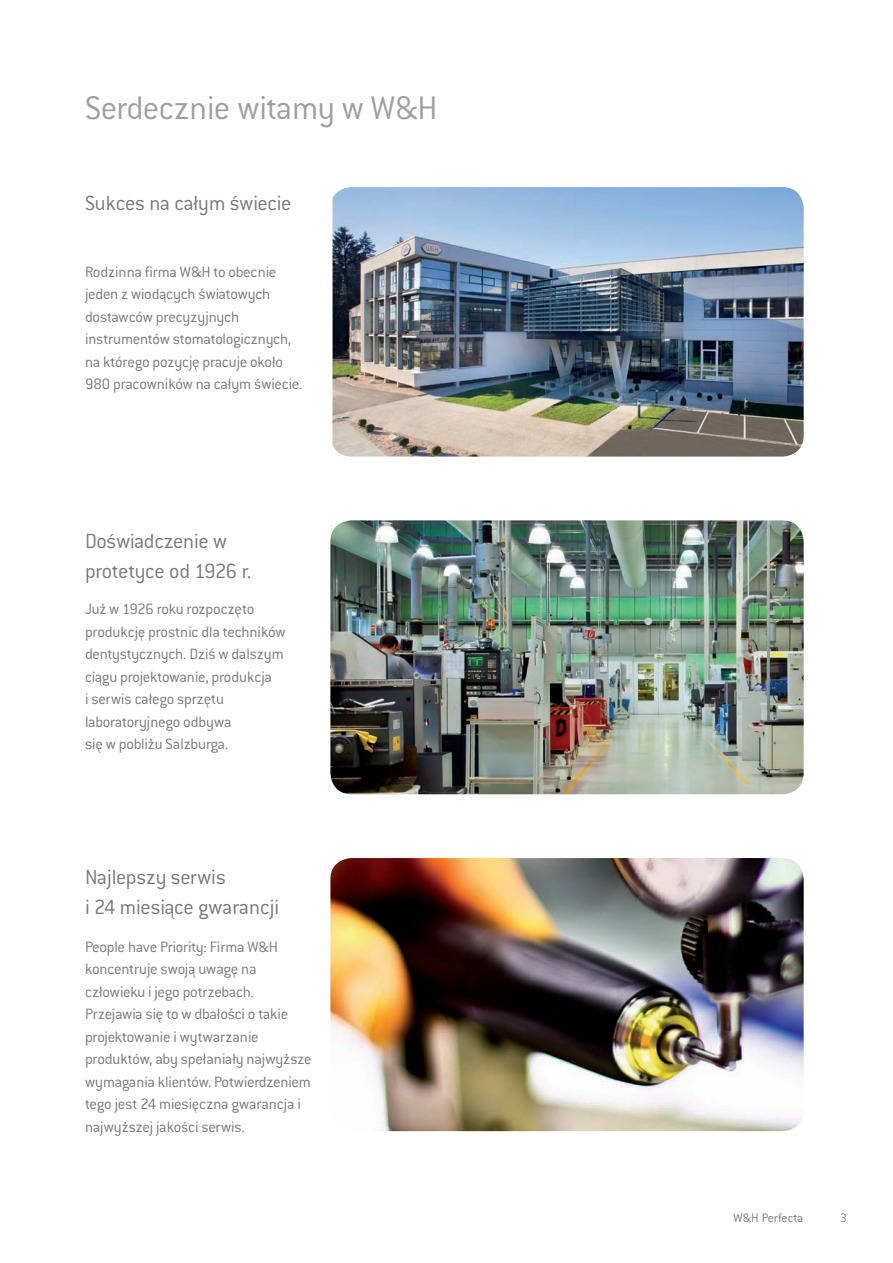
<style>
.page{position:relative;width:893px;height:1263px;background:#fff}
.page>*{position:absolute;margin:0;border:0;box-sizing:border-box;transform-origin:0 0}
.t1{font:300 36px "ITC Conduit LTCE";letter-spacing:-.015em;color:#9d9fa2}
.t2{font:300 22.5px/30px "ITC Conduit LTCE";letter-spacing:-.01em;color:#76787b}
.t3{font:300 16.5px/22.5px "ITC Conduit LTCE";letter-spacing:-.015em;color:#76787b}
.t4{font:300 13.5px "Conduit ITC";letter-spacing:-.01em;color:#76787b}
</style>
<div class="page">
<img style="left:333px;top:187px;width:471px;height:270px">
<img style="left:330px;top:520px;width:474px;height:274px">
<img style="left:330px;top:858px;width:474px;height:273px">
<h1 class="t1" style="left:85px;top:88px;width:354px">Serdecznie witamy w W&amp;H</h1>
<h2 class="t2" style="left:85px;top:187px;width:208px">Sukces na całym świecie</h2>
<p class="t3" style="left:85px;top:260px;width:219px">Rodzinna firma W&amp;H to obecnie jeden z wiodących światowych dostawców precyzyjnych instrumentów stomatologicznych, na którego pozycję pracuje około<br>980 pracowników na całym świecie.</p>
<h2 class="t2" style="left:85px;top:526px;width:168px">Doświadczenie w protetyce od 1926 r.</h2>
<p class="t3" style="left:85px;top:598px;width:202px">Już w 1926 roku rozpoczęto produkcję prostnic dla techników dentystycznych. Dziś w dalszym ciągu projektowanie, produkcja<br>i serwis całego sprzętu laboratoryjnego odbywa<br>się w pobliżu Salzburga.</p>
<h2 class="t2" style="left:85px;top:861px;width:196px">Najlepszy serwis<br>i 24 miesiące gwarancji</h2>
<p class="t3" style="left:85px;top:935px;width:228px">People have Priority: Firma W&amp;H koncentruje swoją uwagę na człowieku i jego potrzebach.<br>Przejawia się to w dbałości o takie projektowanie i wytwarzanie produktów, aby spełaniały najwyższe wymagania klientów. Potwierdzeniem tego jest 24 miesięczna gwarancja i najwyższej jakości serwis.</p>
<p class="t4" style="left:733px;top:1210px;width:71px">W&amp;H Perfecta</p>
<p class="t4" style="left:840px;top:1210px;width:8px">3</p>
</div>
